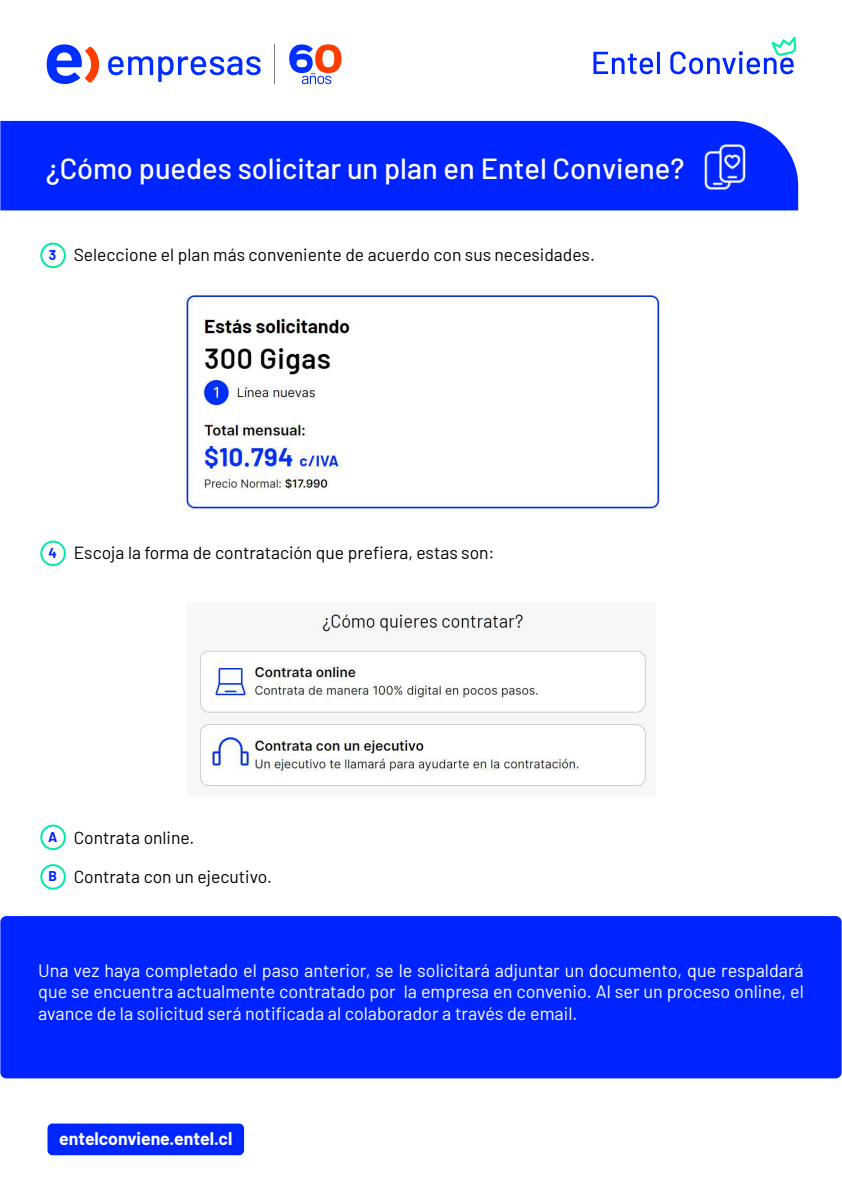
<style>
.page{position:relative;width:842px;height:1192px;background:#fff}
.page>*{position:absolute;margin:0;border:0;box-sizing:border-box;transform-origin:0 0}
.t1{font:500 29px "Barlow";color:#fff}
.t2{font:18px/21.6px "Barlow";color:#fff;text-align:justify}
.t3{font:700 17.85px "Barlow";color:#fff}
.t4{font:17.5px "Barlow";color:#000}
.s1{font-weight:700;font-size:13.8px;color:#0024ff}
</style>
<div class="page">
<svg style="left:593px;top:52px;width:60px;height:22px"></svg>
<hr style="left:657px;top:52px;width:3px;height:22px;background:#0026ff">
<svg style="left:670px;top:37px;width:126px;height:37px"></svg>
<svg style="left:47px;top:44px;width:52px;height:40px"></svg>
<hr style="left:274px;top:44px;width:1px;height:40px;background:#808080">
<svg style="left:108px;top:56px;width:153px;height:26px"></svg>
<svg style="left:289px;top:44px;width:53px;height:40px"></svg>
<div style="left:0;top:121px;width:798px;height:89px;background:#0024ff"></div>
<div style="left:40px;top:243px;width:26px;height:25px;border:2px solid #00eaae;border-radius:50%"></div>
<img style="left:699px;top:141px;width:52px;height:52px">
<div style="left:48px;top:1124px;width:196px;height:31px;background:#0026ff;border-radius:5px"></div>
<img style="left:184px;top:289px;width:477px;height:222px">
<div style="left:40px;top:541px;width:26px;height:25px;border:2px solid #00eaae;border-radius:50%"></div>
<img style="left:199px;top:610px;width:449px;height:178px">
<div style="left:0;top:916px;width:842px;height:162px;background:#0024ff;border-radius:6px"></div>
<div style="left:40px;top:825px;width:26px;height:25px;border:2px solid #00eaae;border-radius:50%"></div>
<div style="left:40px;top:864px;width:26px;height:26px;border:2px solid #00eaae;border-radius:50%"></div>
<h1 class="t1" style="left:46px;top:147px;width:640px">¿Cómo puedes solicitar un plan en Entel Conviene?</h1>
<p class="t4" style="left:49px;top:242px;width:547px"><span class="s1">3</span> Seleccione el plan más conveniente de acuerdo con sus necesidades.</p>
<p class="t4" style="left:48px;top:540px;width:448px"><span class="s1">4</span> Escoja la forma de contratación que prefiera, estas son:</p>
<p class="t4" style="left:48px;top:825px;width:148px"><span class="s1">A</span> Contrata online.</p>
<p class="t4" style="left:48px;top:864px;width:225px"><span class="s1">B</span> Contrata con un ejecutivo.</p>
<p class="t2" style="left:38px;top:958px;width:767px">Una vez haya completado el paso anterior, se le solicitará adjuntar un documento, que respaldará que se encuentra actualmente contratado por la empresa en convenio. Al ser un proceso online, el avance de la solicitud será notificada al colaborador a través de email.</p>
<p class="t3" style="left:59px;top:1125px;width:175px">entelconviene.entel.cl</p>
</div>
